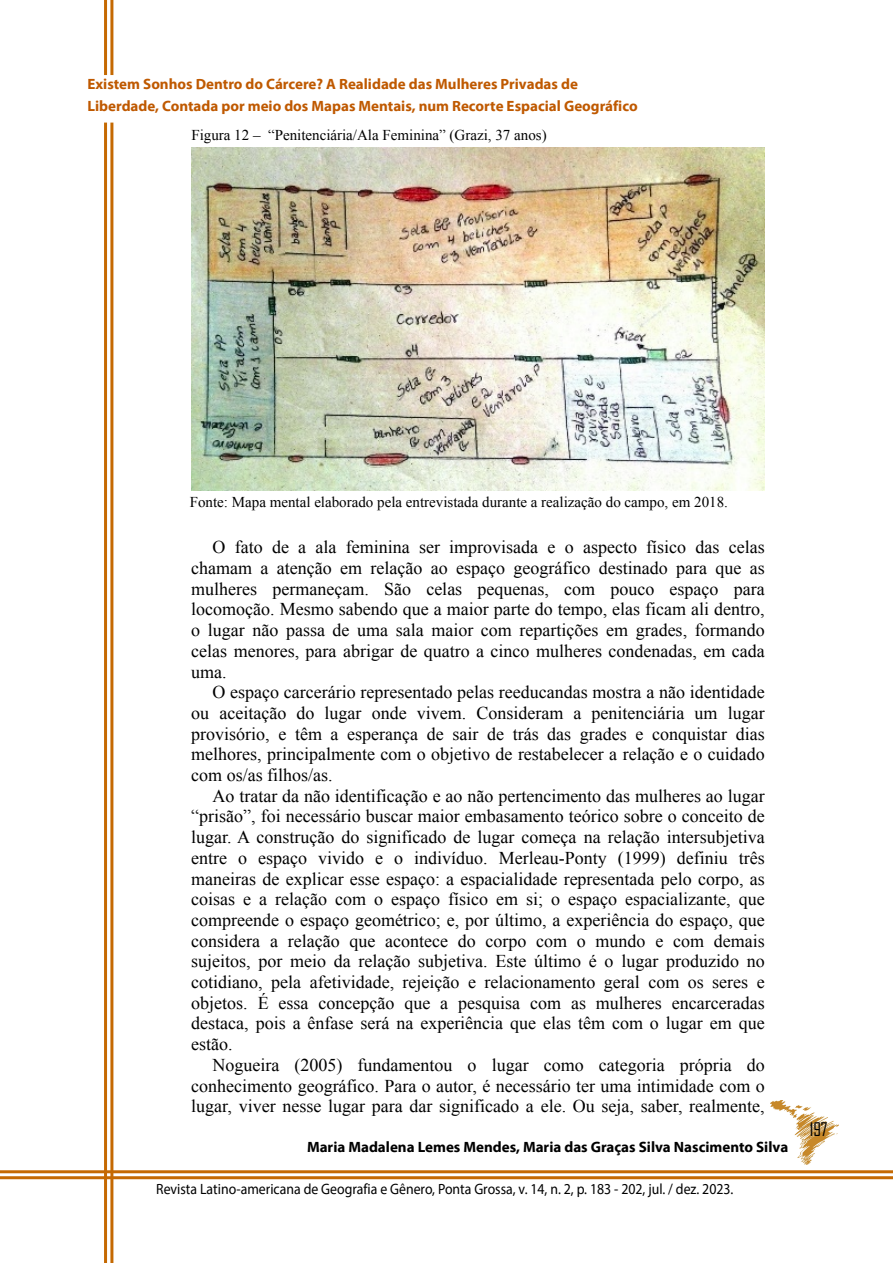
<style>
.page{position:relative;width:893px;height:1263px;background:#fff}
.page>*{position:absolute;margin:0;border:0;box-sizing:border-box;transform-origin:0 0}
.t1{font:18px/20.7px "Times New Roman";color:#000;text-align:justify}
.t2{font:18px "Agency FB";color:#000}
.t3{font:700 15px/22.5px "Myriad Pro";color:#bf5900}
.t4{font:15px "Times New Roman";color:#000}
.t5{font:15px "Myriad Pro";color:#000;scale:.92 1}
.t6{font:700 15px "Myriad Pro";color:#000}
</style>
<div class="page">
<hr style="left:110px;top:0;width:3px;height:1263px;background:#c56902">
<hr style="left:104px;top:0;width:3px;height:1263px;background:#c56902">
<hr style="left:0;top:1176px;width:893px;height:3px;background:#c56902">
<hr style="left:0;top:1170px;width:893px;height:3px;background:#c56902">
<div style="left:86px;top:77px;width:558px;height:44px;background:#fff"></div>
<img style="left:770px;top:1100px;width:69px;height:64px">
<img style="left:192px;top:147px;width:573px;height:344px">
<p class="t3" style="left:87px;top:74px;width:552px">Existem Sonhos Dentro do Cárcere? A Realidade das Mulheres Privadas de<br>Liberdade, Contada por meio dos Mapas Mentais, num Recorte Espacial Geográfico</p>
<p class="t4" style="left:191px;top:126px;width:357px">Figura 12 – “Penitenciária/Ala Feminina” (Grazi, 37 anos)</p>
<p class="t4" style="left:190px;top:494px;width:540px">Fonte: Mapa mental elaborado pela entrevistada durante a realização do campo, em 2018.</p>
<p class="t1" style="left:191px;top:537px;width:575px;text-indent:21px">O fato de a ala feminina ser improvisada e o aspecto físico das celas chamam a atenção em relação ao espaço geográfico destinado para que as mulheres permaneçam. São celas pequenas, com pouco espaço para locomoção. Mesmo sabendo que a maior parte do tempo, elas ficam ali dentro, o lugar não passa de uma sala maior com repartições em grades, formando celas menores, para abrigar de quatro a cinco mulheres condenadas, em cada uma.</p>
<p class="t1" style="left:191px;top:682px;width:575px;text-indent:21px">O espaço carcerário representado pelas reeducandas mostra a não identidade ou aceitação do lugar onde vivem. Consideram a penitenciária um lugar provisório, e têm a esperança de sair de trás das grades e conquistar dias melhores, principalmente com o objetivo de restabelecer a relação e o cuidado com os/as filhos/as.</p>
<p class="t1" style="left:191px;top:785px;width:575px;text-indent:21px">Ao tratar da não identificação e ao não pertencimento das mulheres ao lugar “prisão”, foi necessário buscar maior embasamento teórico sobre o conceito de lugar. A construção do significado de lugar começa na relação intersubjetiva entre o espaço vivido e o indivíduo. Merleau-Ponty (1999) definiu três maneiras de explicar esse espaço: a espacialidade representada pelo corpo, as coisas e a relação com o espaço físico em si; o espaço espacializante, que compreende o espaço geométrico; e, por último, a experiência do espaço, que considera a relação que acontece do corpo com o mundo e com demais sujeitos, por meio da relação subjetiva. Este último é o lugar produzido no cotidiano, pela afetividade, rejeição e relacionamento geral com os seres e objetos. É essa concepção que a pesquisa com as mulheres encarceradas destaca, pois a ênfase será na experiência que elas têm com o lugar em que estão.</p>
<p class="t1" style="left:191px;top:1054px;width:575px;text-indent:21px">Nogueira (2005) fundamentou o lugar como categoria própria do conhecimento geográfico. Para o autor, é necessário ter uma intimidade com o lugar, viver nesse lugar para dar significado a ele. Ou seja, saber, realmente,</p>
<p class="t6" style="left:307px;top:1141px;width:483px">Maria Madalena Lemes Mendes, Maria das Graças Silva Nascimento Silva</p>
<p class="t5" style="left:156px;top:1183px;width:629px">Revista Latino-americana de Geografia e Gênero, Ponta Grossa, v. 14, n. 2, p. 183 - 202, jul. / dez. 2023.</p>
<p class="t2" style="left:810px;top:1118px;width:19px">197</p>
</div>
